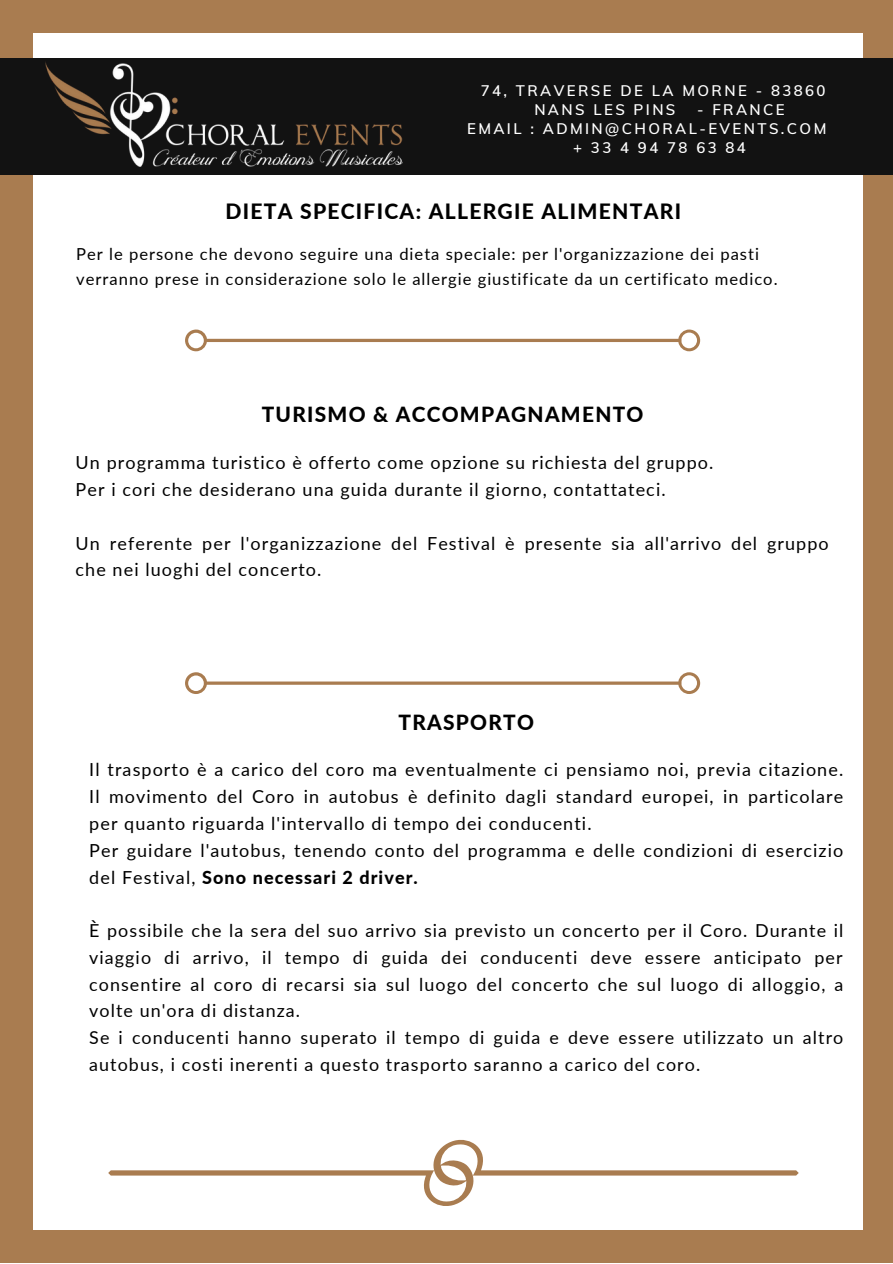
<style>
.page{position:relative;width:893px;height:1264px;background:#fff}
.page>*{position:absolute;margin:0;border:0;box-sizing:border-box;transform-origin:0 0}
.t1{font:800 21px "Lato";letter-spacing:.06em;color:#000}
.t2{font:800 20.85px "Lato";letter-spacing:.06em;color:#000}
.t3{font:18px/26.7px "Lato";letter-spacing:.06em;color:#000}
.t4{font:17.85px/26.7px "Lato";letter-spacing:.06em;color:#000}
.t5{font:16.5px/24.6px "Lato";letter-spacing:.06em;color:#000}
.t6{font:600 15px/19px "Muli";letter-spacing:.16em;color:#fff}
.t7{font:600 15px "Muli";letter-spacing:.375em;color:#fff}
.s1{font-weight:800}
</style>
<div class="page">
<div style="left:0;top:0;width:892px;height:1262px;background:#a97c50"></div>
<div style="left:34px;top:33px;width:828px;height:1196px;background:#fff"></div>
<div style="left:0;top:59px;width:892px;height:115px;background:#121212"></div>
<svg style="left:108px;top:1139px;width:690px;height:67px"></svg>
<svg style="left:185px;top:329px;width:515px;height:22px"></svg>
<img style="left:45px;top:62px;width:358px;height:104px">
<svg style="left:185px;top:672px;width:515px;height:22px"></svg>
<p class="t6" style="left:534px;top:80px;width:293px;text-indent:-54px">74, TRAVERSE DE LA MORNE - 83860<br>NANS LES PINS</p>
<p class="t6" style="left:697px;top:100px;width:89px">- FRANCE</p>
<p class="t6" style="left:467px;top:119px;width:361px">EMAIL : ADMIN@CHORAL-EVENTS.COM</p>
<p class="t7" style="left:573px;top:138px;width:174px">+33494786384</p>
<p class="t1" style="left:225px;top:198px;width:457px">DIETA SPECIFICA: ALLERGIE ALIMENTARI</p>
<p class="t5" style="left:76px;top:242px;width:702px">Per le persone che devono seguire una dieta speciale: per l'organizzazione dei pasti verranno prese in considerazione solo le allergie giustificate da un certificato medico.</p>
<p class="t2" style="left:262px;top:402px;width:383px">TURISMO &amp; ACCOMPAGNAMENTO</p>
<p class="t3" style="left:76px;top:449px;width:639px">Un programma turistico è offerto come opzione su richiesta del gruppo.<br>Per i cori che desiderano una guida durante il giorno, contattateci.</p>
<p class="t3" style="left:76px;top:529px;width:754px">Un referente per l'organizzazione del Festival è presente sia all'arrivo del gruppo che nei luoghi del concerto.</p>
<p class="t2" style="left:398px;top:709px;width:137px">TRASPORTO</p>
<p class="t3" style="left:89px;top:756px;width:755px">Il trasporto è a carico del coro ma eventualmente ci pensiamo noi, previa citazione.<br>Il movimento del Coro in autobus è definito dagli standard europei, in particolare per quanto riguarda l'intervallo di tempo dei conducenti.<br>Per guidare l'autobus, tenendo conto del programma e delle condizioni di esercizio del Festival, <span class="s1">Sono necessari 2 driver.</span></p>
<p class="t4" style="left:89px;top:916px;width:755px">È possibile che la sera del suo arrivo sia previsto un concerto per il Coro. Durante il viaggio di arrivo, il tempo di guida dei conducenti deve essere anticipato per consentire al coro di recarsi sia sul luogo del concerto che sul luogo di alloggio, a volte un'ora di distanza.<br>Se i conducenti hanno superato il tempo di guida e deve essere utilizzato un altro autobus, i costi inerenti a questo trasporto saranno a carico del coro.</p>
</div>
